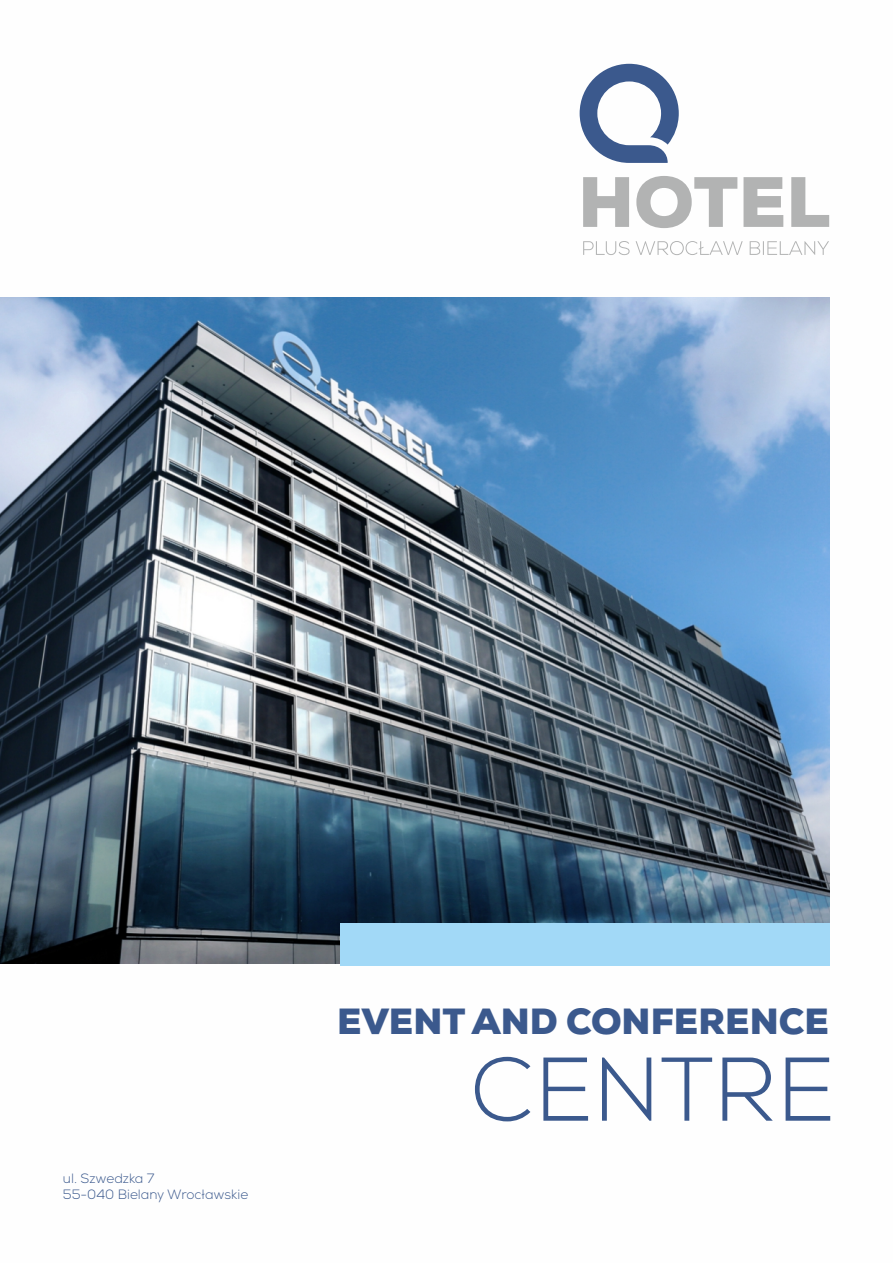
<style>
.page{position:relative;width:893px;height:1263px;background:#fff}
.page>*{position:absolute;margin:0;border:0;box-sizing:border-box;transform-origin:0 0}
.t1{font:300 90.15px "Nexa";color:#3b598d}
.t2{font:900 36.3px "Nexa";color:#3b598d}
.t3{font:300 13.5px/16.6px "Nexa";color:#3b598d}
</style>
<div class="page">
<img style="left:0;top:298px;width:829px;height:665px">
<svg style="left:583px;top:176px;width:246px;height:52px"></svg>
<svg style="left:583px;top:241px;width:246px;height:14px"></svg>
<svg style="left:580px;top:64px;width:99px;height:99px"></svg>
<div style="left:340px;top:923px;width:489px;height:42px;background:#a2d9f7"></div>
<p class="t3" style="left:63px;top:1171px;width:187px">ul. Szwedzka 7<br>55-040 Bielany Wrocławskie</p>
<h2 class="t2" style="left:337px;top:1006px;width:493px">EVENT AND CONFERENCE</h2>
<h1 class="t1" style="left:470px;top:1053px;width:367px">CENTRE</h1>
</div>
